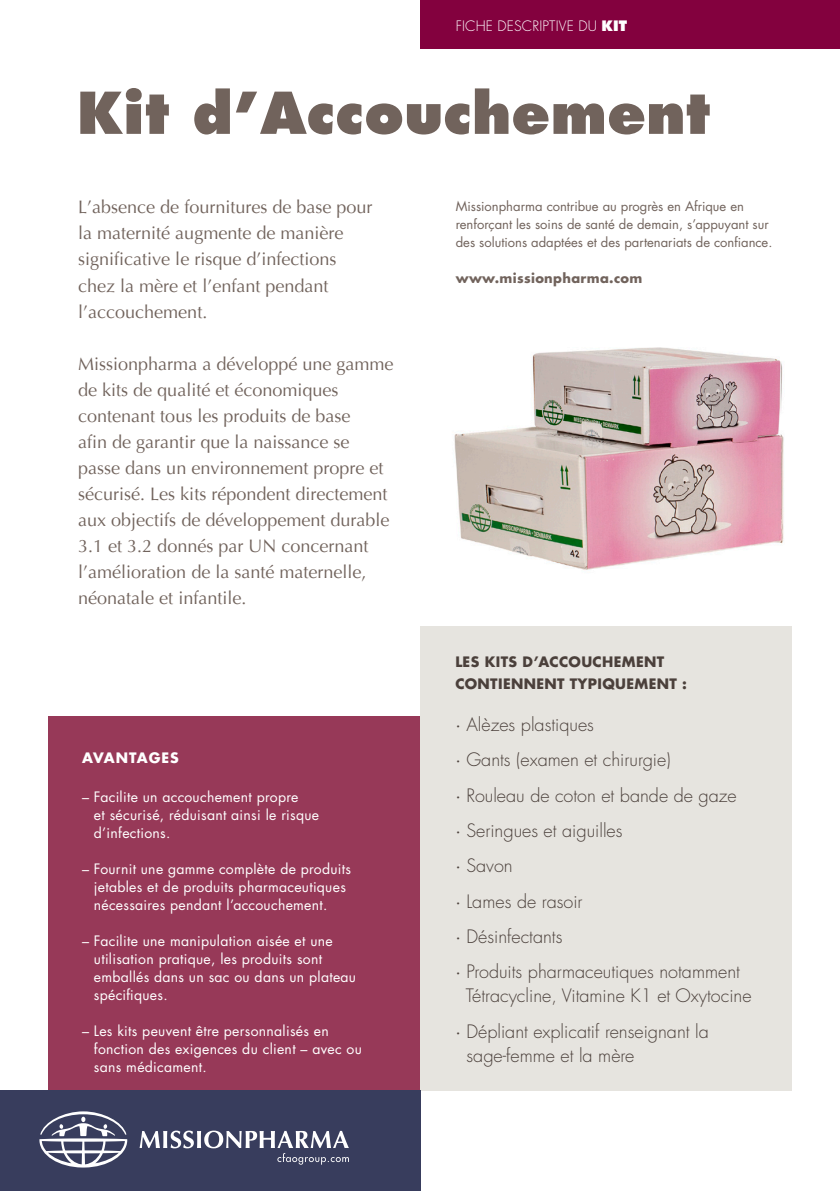
<style>
.page{position:relative;width:840px;height:1191px;background:#fff}
.page>*{position:absolute;margin:0;border:0;box-sizing:border-box;transform-origin:0 0}
.t1{font:800 56px "Futura Std";color:#71635c}
.Brødtekst{font:18px/26px "Optima";color:#71635c}
.Box_Medium{font:300 18px/24px "Futura LT Pro";color:#4b403b}
.Box_-_Small{font:14px/18px "Futura LT Pro";letter-spacing:.02em;color:#fff}
.Box_Medium-2{font:700 14px/22px "Futura LT Pro";letter-spacing:.025em;color:#4b403b}
.t2{font:300 14px "Futura LT Pro";letter-spacing:.01em;color:#fff}
.Box_-_Forridder{font:700 14px "Futura LT Pro";letter-spacing:.07em;color:#fff}
.fut_book_7_10{font:13px/18px "Futura LT Pro";color:#71635c}
.fut_book_7_10-2{font:700 13px "Futura LT Pro";letter-spacing:.025em;color:#71635c}
.s1{font-family:"Futura Std";font-weight:800}
.s2{font-weight:400}
</style>
<div class="page">
<div style="left:48px;top:716px;width:372px;height:374px;background:#973958"></div>
<div style="left:420px;top:0;width:419px;height:48px;background:#83013e"></div>
<div style="left:420px;top:626px;width:371px;height:464px;background:#e6e4df"></div>
<div style="left:0;top:1090px;width:420px;height:101px;background:#383d5d"></div>
<svg style="left:39px;top:1111px;width:88px;height:56px"></svg>
<svg style="left:139px;top:1130px;width:210px;height:34px"></svg>
<img style="left:454px;top:347px;width:330px;height:223px">
<p class="t2" style="left:455px;top:17px;width:173px">FICHE DESCRIPTIVE DU <span class="s1">KIT</span></p>
<p class="t1" style="left:77px;top:77px;width:634px">Kit d’Accouchement</p>
<p class="Brødtekst" style="left:78px;top:195px;width:296px">L’absence de fournitures de base pour la maternité augmente de manière significative le risque d’infections chez la mère et l’enfant pendant l’accouchement.</p>
<p class="Brødtekst" style="left:78px;top:351px;width:317px">Missionpharma a développé une gamme de kits de qualité et économiques contenant tous les produits de base<br>afin de garantir que la naissance se passe dans un environnement propre et sécurisé. Les kits répondent directement aux objectifs de développement durable 3.1 et 3.2 donnés par UN concernant l’amélioration de la santé maternelle, néonatale et infantile.</p>
<p class="Box_-_Forridder" style="left:82px;top:747px;width:98px">AVANTAGES</p>
<p class="Box_-_Small" style="left:94px;top:788px;width:227px;text-indent:-12px">– Facilite un accouchement propre<br>et sécurisé, réduisant ainsi le risque d’infections.</p>
<p class="Box_-_Small" style="left:94px;top:860px;width:258px;text-indent:-12px">– Fournit une gamme complète de produits jetables et de produits pharmaceutiques nécessaires pendant l’accouchement.</p>
<p class="Box_-_Small" style="left:94px;top:932px;width:263px;text-indent:-12px">– Facilite une manipulation aisée et une utilisation pratique, les produits sont emballés dans un sac ou dans un plateau spécifiques.</p>
<p class="Box_-_Small" style="left:94px;top:1022px;width:269px;text-indent:-12px">– Les kits peuvent être personnalisés en fonction des exigences du client – avec ou sans médicament.</p>
<p class="fut_book_7_10" style="left:455px;top:197px;width:289px">Missionpharma contribue au progrès en Afrique en</p>
<p class="fut_book_7_10" style="left:455px;top:215px;width:318px">renforçant les soins de santé de demain, s’appuyant sur des solutions adaptées et des partenariats de confiance.</p>
<p class="fut_book_7_10-2" style="left:455px;top:268px;width:188px">www.missionpharma.com</p>
<p class="Box_Medium-2" style="left:455px;top:650px;width:233px">LES KITS D’ACCOUCHEMENT<br>CONTIENNENT TYPIQUEMENT :</p>
<p class="Box_Medium" style="left:455px;top:712px;width:140px"><span class="s2">·</span> Alèzes plastiques</p>
<p class="Box_Medium" style="left:455px;top:747px;width:217px"><span class="s2">·</span> Gants (examen et chirurgie)</p>
<p class="Box_Medium" style="left:455px;top:783px;width:283px"><span class="s2">·</span> Rouleau de coton et bande de gaze</p>
<p class="Box_Medium" style="left:455px;top:818px;width:169px"><span class="s2">·</span> Seringues et aiguilles</p>
<p class="Box_Medium" style="left:455px;top:854px;width:59px"><span class="s2">·</span> Savon</p>
<p class="Box_Medium" style="left:455px;top:889px;width:129px"><span class="s2">·</span> Lames de rasoir</p>
<p class="Box_Medium" style="left:455px;top:924px;width:109px"><span class="s2">·</span> Désinfectants</p>
<p class="Box_Medium" style="left:465px;top:960px;width:287px;text-indent:-11px"><span class="s2">·</span> Produits pharmaceutiques notamment<br>Tétracycline, Vitamine K1 et Oxytocine</p>
<p class="Box_Medium" style="left:466px;top:1019px;width:244px;text-indent:-11px"><span class="s2">·</span> Dépliant explicatif renseignant la sage-femme et la mère</p>
</div>
